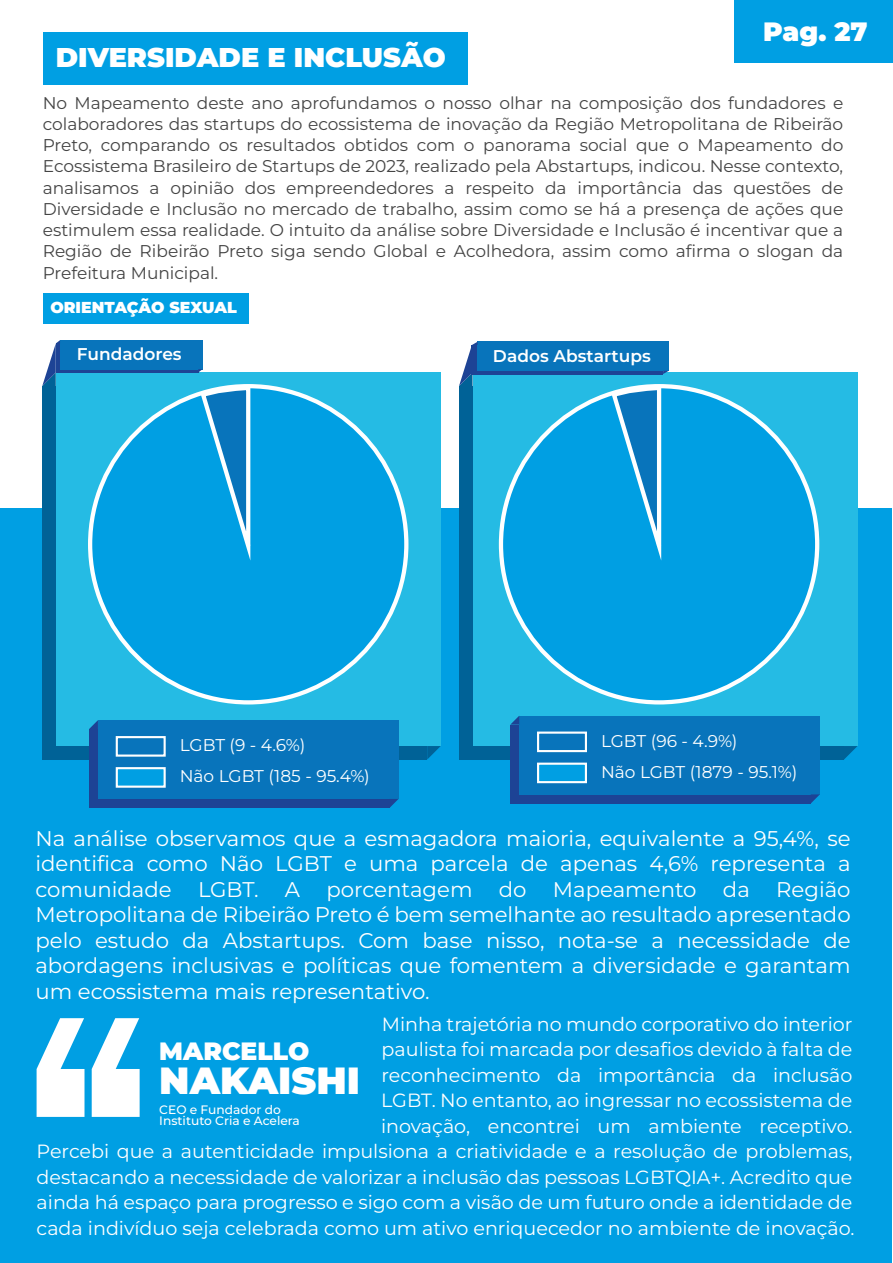
<style>
.page{position:relative;width:893px;height:1263px;background:#fff}
.page>*{position:absolute;margin:0;border:0;box-sizing:border-box;transform-origin:0 0}
.t1{font:900 37.8px "Montserrat";color:#fff}
.t2{font:900 27.15px "Montserrat";color:#fff}
.t3{font:900 26.55px "Montserrat";color:#fff}
.t4{font:900 25.05px "Montserrat";color:#fff}
.t5{font:21.3px/25.5px "Montserrat";color:#fff;text-align:justify}
.t6{font:19.2px/25.5px "Montserrat";color:#fff;text-align:right}
.t7{font:16.95px/21.3px "Montserrat";color:#444;text-align:justify}
.t8{font:16.95px/31px "Montserrat";color:#fff}
.t9{font:600 16.95px "Montserrat";color:#fff}
.t10{font:900 15.9px "Montserrat";letter-spacing:-.005em;color:#fff}
.t11{font:500 12.15px/10.8px "Montserrat";color:#fff}
</style>
<div class="page">
<div style="left:43px;top:32px;width:424px;height:53px;background:#009fe3"></div>
<div style="left:43px;top:293px;width:205px;height:30px;background:#009fe3"></div>
<div style="left:0;top:508px;width:892px;height:755px;background:#009fe3"></div>
<div style="left:42px;top:386px;width:385px;height:373px;background:#006297"></div>
<div style="left:56px;top:372px;width:385px;height:374px;background:#25bbe4"></div>
<svg style="left:427px;top:746px;width:14px;height:13px"></svg>
<div style="left:459px;top:386px;width:385px;height:373px;background:#006297"></div>
<div style="left:473px;top:372px;width:384px;height:374px;background:#25bbe4"></div>
<svg style="left:844px;top:746px;width:13px;height:13px"></svg>
<div style="left:90px;top:386px;width:316px;height:316px;background:#009fe3;border-radius:50%"></div>
<svg style="left:199px;top:384px;width:54px;height:177px"></svg>
<div style="left:501px;top:386px;width:316px;height:316px;background:#009fe3;border-radius:50%"></div>
<svg style="left:610px;top:384px;width:54px;height:177px"></svg>
<div style="left:89px;top:729px;width:300px;height:79px;background:#1d4395"></div>
<div style="left:98px;top:720px;width:301px;height:79px;background:#0874bb"></div>
<svg style="left:89px;top:720px;width:9px;height:9px"></svg>
<svg style="left:389px;top:799px;width:10px;height:9px"></svg>
<div style="left:116px;top:736px;width:50px;height:21px;background:#0874bb;border:2px solid #fff"></div>
<div style="left:116px;top:767px;width:50px;height:21px;background:#009fe3;border:2px solid #fff"></div>
<div style="left:510px;top:725px;width:301px;height:78px;background:#1d4395"></div>
<div style="left:519px;top:716px;width:301px;height:78px;background:#0874bb"></div>
<svg style="left:510px;top:716px;width:9px;height:9px"></svg>
<svg style="left:811px;top:794px;width:9px;height:9px"></svg>
<div style="left:537px;top:731px;width:50px;height:21px;background:#0874bb;border:2px solid #fff"></div>
<div style="left:537px;top:763px;width:50px;height:20px;background:#009fe3;border:2px solid #fff"></div>
<div style="left:56px;top:343px;width:142px;height:29px;background:linear-gradient(to right,#0874bb,#0874bb)"></div>
<div style="left:60px;top:340px;width:143px;height:29px;background:#0874bb"></div>
<div style="left:472px;top:345px;width:191px;height:29px;background:#1d4395"></div>
<div style="left:478px;top:342px;width:191px;height:29px;background:#0874bb"></div>
<svg style="left:459px;top:342px;width:19px;height:44px"></svg>
<svg style="left:42px;top:340px;width:18px;height:46px"></svg>
<div style="left:734px;top:0;width:158px;height:63px;background:#009fe3"></div>
<svg style="left:37px;top:1018px;width:48px;height:99px"></svg>
<svg style="left:92px;top:1018px;width:48px;height:99px"></svg>
<h2 class="t2" style="left:56px;top:39px;width:391px">DIVERSIDADE E INCLUSÃO</h2>
<h3 class="t3" style="left:763px;top:14px;width:106px">Pag. 27</h3>
<p class="t7" style="left:43px;top:91px;width:802px">No Mapeamento deste ano aprofundamos o nosso olhar na composição dos fundadores e colaboradores das startups do ecossistema de inovação da Região Metropolitana de Ribeirão Preto, comparando os resultados obtidos com o panorama social que o Mapeamento do Ecossistema Brasileiro de Startups de 2023, realizado pela Abstartups, indicou. Nesse contexto, analisamos a opinião dos empreendedores a respeito da importância das questões de Diversidade e Inclusão no mercado de trabalho, assim como se há a presença de ações que estimulem essa realidade. O intuito da análise sobre Diversidade e Inclusão é incentivar que a Região de Ribeirão Preto siga sendo Global e Acolhedora, assim como afirma o slogan da Prefeitura Municipal.</p>
<p class="t10" style="left:50px;top:297px;width:188px">ORIENTAÇÃO SEXUAL</p>
<p class="t9" style="left:77px;top:343px;width:106px">Fundadores</p>
<p class="t9" style="left:493px;top:344px;width:159px">Dados Abstartups</p>
<p class="t8" style="left:180px;top:729px;width:192px">LGBT (9 - 4.6%)<br>Não LGBT (185 - 95.4%)</p>
<p class="t8" style="left:601px;top:725px;width:198px">LGBT (96 - 4.9%)<br>Não LGBT (1879 - 95.1%)</p>
<p class="t5" style="left:35px;top:825px;width:817px">Na análise observamos que a esmagadora maioria, equivalente a 95,4%, se identifica como Não LGBT e uma parcela de apenas 4,6% representa a comunidade LGBT. A porcentagem do Mapeamento da Região Metropolitana de Ribeirão Preto é bem semelhante ao resultado apresentado pelo estudo da Abstartups. Com base nisso, nota-se a necessidade de abordagens inclusivas e políticas que fomentem a diversidade e garantam um ecossistema mais representativo.</p>
<p class="t6" style="left:37px;top:1010px;width:819px">Minha trajetória no mundo corporativo do interior<br>paulista foi marcada por desafios devido à falta de<br>reconhecimento da importância da inclusão<br>LGBT. No entanto, ao ingressar no ecossistema de<br>inovação, encontrei um ambiente receptivo.<br>Percebi que a autenticidade impulsiona a criatividade e a resolução de problemas, destacando a necessidade de valorizar a inclusão das pessoas LGBTQIA+. Acredito que ainda há espaço para progresso e sigo com a visão de um futuro onde a identidade de cada indivíduo seja celebrada como um ativo enriquecedor no ambiente de inovação.</p>
<h3 class="t4" style="left:159px;top:1035px;width:151px">MARCELLO</h3>
<h1 class="t1" style="left:159px;top:1055px;width:202px">NAKAISHI</h1>
<p class="t11" style="left:159px;top:1104px;width:142px">CEO e Fundador do<br>Instituto Cria e Acelera</p>
</div>
